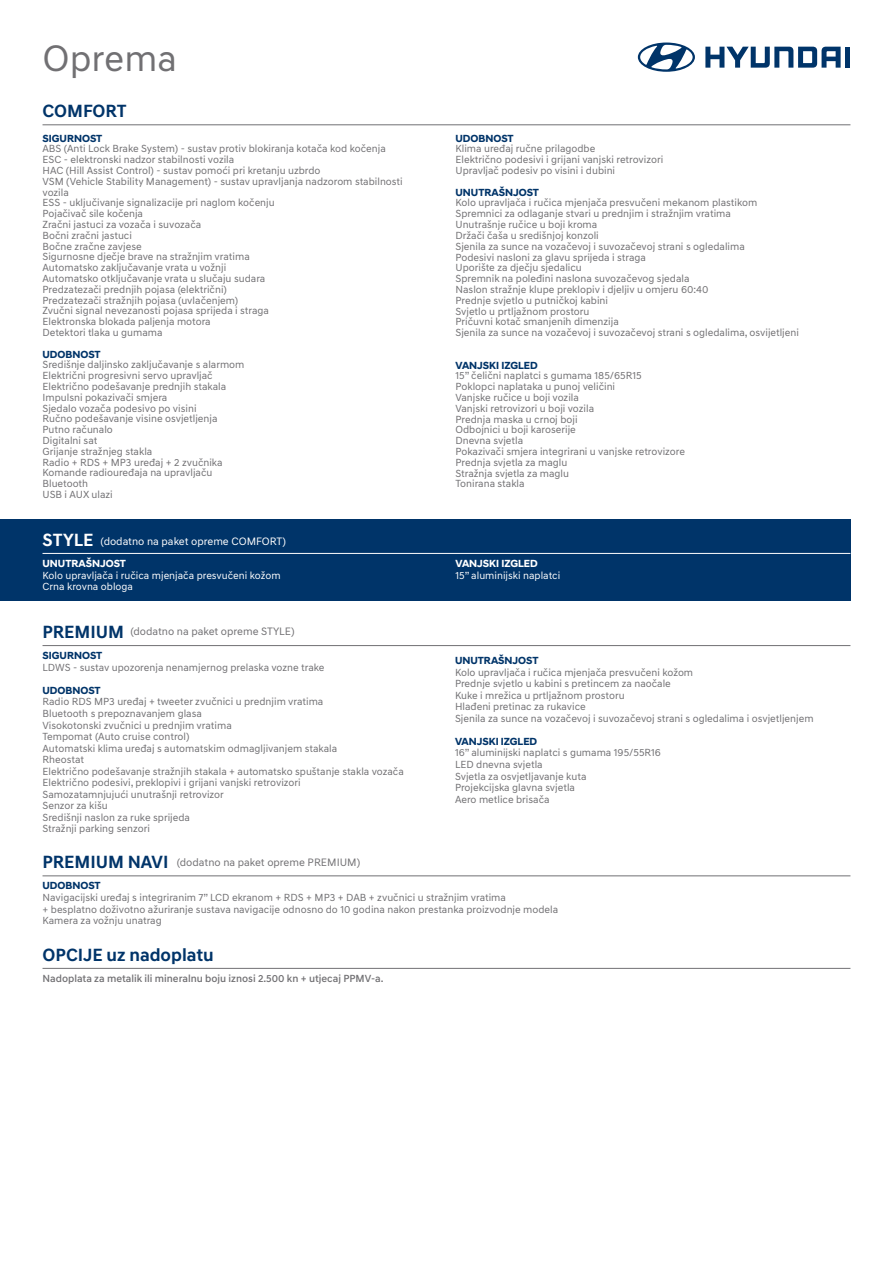
<style>
.page{position:relative;width:893px;height:1263px;background:#fff}
.page>*{position:absolute;margin:0;border:0;box-sizing:border-box;transform-origin:0 0}
.t1{font:37.5px "Hyundai Sans Text";color:#717073}
.t2{font:700 18px "Hyundai Sans Text";color:#003469}
.t3{font:10.95px "Hyundai Sans Text";color:#717073}
.t4{font:10.95px "Hyundai Sans Text";color:#fff}
.t5{font:10.5px/10.8px "Hyundai Sans Text";color:#717073}
.t6{font:700 10.5px "Hyundai Sans Head";color:#003469}
.t7{font:10.5px/11.6px "Hyundai Sans Text";color:#fff}
.t8{font:500 10.5px "Hyundai Sans Text";color:#717073}
.t9{font:700 10.5px "Hyundai Sans Head";color:#fff}
.s1{font-weight:700;font-size:18px}
.s2{font-weight:700;font-size:18px;color:#003469}
</style>
<div class="page">
<div style="left:0;top:519px;width:850px;height:82px;background:#003469"></div>
<svg style="left:705px;top:47px;width:136px;height:21px"></svg>
<div style="left:845px;top:47px;width:5px;height:21px;background:#003469"></div>
<svg style="left:638px;top:43px;width:57px;height:29px"></svg>
<hr style="left:43px;top:124px;width:807px;height:1px;background:#717073">
<hr style="left:43px;top:553px;width:807px;height:1px;background:#fff">
<hr style="left:43px;top:875px;width:807px;height:1px;background:#717073">
<hr style="left:43px;top:645px;width:807px;height:1px;background:#717073">
<hr style="left:43px;top:968px;width:807px;height:1px;background:#717073">
<h1 class="t1" style="left:43px;top:35px;width:136px">Oprema</h1>
<h2 class="t2" style="left:43px;top:100px;width:86px">COMFORT</h2>
<p class="t6" style="left:43px;top:132px;width:61px">SIGURNOST</p>
<p class="t5" style="left:43px;top:143px;width:362px">ABS (Anti Lock Brake System) - sustav protiv blokiranja kotača kod kočenja ESC - elektronski nadzor stabilnosti vozila<br>HAC (Hill Assist Control) - sustav pomoći pri kretanju uzbrdo<br>VSM (Vehicle Stability Management) - sustav upravljanja nadzorom stabilnosti vozila<br>ESS - uključivanje signalizacije pri naglom kočenju<br>Pojačivač sile kočenja<br>Zračni jastuci za vozača i suvozača<br>Bočni zračni jastuci<br>Bočne zračne zavjese<br>Sigurnosne dječje brave na stražnjim vratima<br>Automatsko zaključavanje vrata u vožnji<br>Automatsko otključavanje vrata u slučaju sudara<br>Predzatezači prednjih pojasa (električni)<br>Predzatezači stražnjih pojasa (uvlačenjem)<br>Zvučni signal nevezanosti pojasa sprijeda i straga<br>Elektronska blokada paljenja motora<br>Detektori tlaka u gumama</p>
<p class="t6" style="left:43px;top:348px;width:60px">UDOBNOST</p>
<p class="t5" style="left:43px;top:359px;width:203px">Središnje daljinsko zaključavanje s alarmom<br>Električni progresivni servo upravljač<br>Električno podešavanje prednjih stakala<br>Impulsni pokazivači smjera<br>Sjedalo vozača podesivo po visini<br>Ručno podešavanje visine osvjetljenja<br>Putno računalo<br>Digitalni sat<br>Grijanje stražnjeg stakla<br>Radio + RDS + MP3 uređaj + 2 zvučnika<br>Komande radiouređaja na upravljaču<br>Bluetooth<br>USB i AUX ulazi</p>
<p class="t4" style="left:43px;top:535px;width:245px"><span class="s1">STYLE</span> (dodatno na paket opreme COMFORT)</p>
<p class="t9" style="left:43px;top:557px;width:85px">UNUTRAŠNJOST</p>
<p class="t7" style="left:43px;top:569px;width:240px">Kolo upravljača i ručica mjenjača presvučeni kožom<br>Crna krovna obloga</p>
<p class="t3" style="left:43px;top:624px;width:254px"><span class="s2">PREMIUM</span> (dodatno na paket opreme STYLE)</p>
<p class="t6" style="left:43px;top:649px;width:61px">SIGURNOST</p>
<p class="t5" style="left:43px;top:662px;width:283px">LDWS - sustav upozorenja nenamjernog prelaska vozne trake</p>
<p class="t6" style="left:43px;top:684px;width:60px">UDOBNOST</p>
<p class="t5" style="left:43px;top:696px;width:363px;line-height:11.6px">Radio RDS MP3 uređaj + tweeter zvučnici u prednjim vratima<br>Bluetooth s prepoznavanjem glasa<br>Visokotonski zvučnici u prednjim vratima<br>Tempomat (Auto cruise control)<br>Automatski klima uređaj s automatskim odmagljivanjem stakala<br>Rheostat<br>Električno podešavanje stražnjih stakala + automatsko spuštanje stakla vozača Električno podesivi, preklopivi i grijani vanjski retrovizori<br>Samozatamnjujući unutrašnji retrovizor<br>Senzor za kišu<br>Središnji naslon za ruke sprijeda<br>Stražnji parking senzori</p>
<h2 class="t2" style="left:43px;top:851px;width:127px">PREMIUM NAVI</h2>
<p class="t3" style="left:177px;top:855px;width:185px">(dodatno na paket opreme PREMIUM)</p>
<p class="t6" style="left:455px;top:132px;width:60px">UDOBNOST</p>
<p class="t5" style="left:455px;top:143px;width:209px">Klima uređaj ručne prilagodbe<br>Električno podesivi i grijani vanjski retrovizori<br>Upravljač podesiv po visini i dubini</p>
<p class="t6" style="left:455px;top:186px;width:85px">UNUTRAŠNJOST</p>
<p class="t5" style="left:455px;top:197px;width:345px">Kolo upravljača i ručica mjenjača presvučeni mekanom plastikom Spremnici za odlaganje stvari u prednjim i stražnjim vratima<br>Unutrašnje ručice u boji kroma<br>Držači čaša u središnjoj konzoli<br>Sjenila za sunce na vozačevoj i suvozačevoj strani s ogledalima<br>Podesivi nasloni za glavu sprijeda i straga<br>Uporište za dječju sjedalicu<br>Spremnik na poleđini naslona suvozačevog sjedala<br>Naslon stražnje klupe preklopiv i djeljiv u omjeru 60:40<br>Prednje svjetlo u putničkoj kabini<br>Svjetlo u prtljažnom prostoru<br>Pričuvni kotač smanjenih dimenzija<br>Sjenila za sunce na vozačevoj i suvozačevoj strani s ogledalima, osvijetljeni</p>
<p class="t6" style="left:455px;top:359px;width:84px">VANJSKI IZGLED</p>
<p class="t5" style="left:455px;top:370px;width:231px">15” čelični naplatci s gumama 185/65R15<br>Poklopci naplataka u punoj veličini<br>Vanjske ručice u boji vozila<br>Vanjski retrovizori u boji vozila<br>Prednja maska u crnoj boji<br>Odbojnici u boji karoserije<br>Dnevna svjetla<br>Pokazivači smjera integrirani u vanjske retrovizore<br>Prednja svjetla za maglu<br>Stražnja svjetla za maglu<br>Tonirana stakla</p>
<p class="t9" style="left:455px;top:557px;width:84px">VANJSKI IZGLED</p>
<p class="t7" style="left:455px;top:569px;width:106px">15” aluminijski naplatci</p>
<p class="t6" style="left:455px;top:654px;width:85px">UNUTRAŠNJOST</p>
<p class="t5" style="left:455px;top:666px;width:360px;line-height:11.6px">Kolo upravljača i ručica mjenjača presvučeni kožom<br>Prednje svjetlo u kabini s pretincem za naočale<br>Kuke i mrežica u prtljažnom prostoru<br>Hlađeni pretinac za rukavice<br>Sjenila za sunce na vozačevoj i suvozačevoj strani s ogledalima i osvjetljenjem</p>
<p class="t6" style="left:455px;top:735px;width:84px">VANJSKI IZGLED</p>
<p class="t5" style="left:455px;top:747px;width:208px;line-height:11.6px">16” aluminijski naplatci s gumama 195/55R16<br>LED dnevna svjetla<br>Svjetla za osvjetljavanje kuta<br>Projekcijska glavna svjetla<br>Aero metlice brisača</p>
<p class="t6" style="left:43px;top:880px;width:60px">UDOBNOST</p>
<p class="t5" style="left:43px;top:892px;width:517px;line-height:11.6px">Navigacijski uređaj s integriranim 7” LCD ekranom + RDS + MP3 + DAB + zvučnici u stražnjim vratima<br>+ besplatno doživotno ažuriranje sustava navigacije odnosno do 10 godina nakon prestanka proizvodnje modela<br>Kamera za vožnju unatrag</p>
<h2 class="t2" style="left:43px;top:944px;width:173px">OPCIJE uz nadoplatu</h2>
<p class="t8" style="left:43px;top:972px;width:342px">Nadoplata za metalik ili mineralnu boju iznosi 2.500 kn + utjecaj PPMV-a.</p>
</div>
